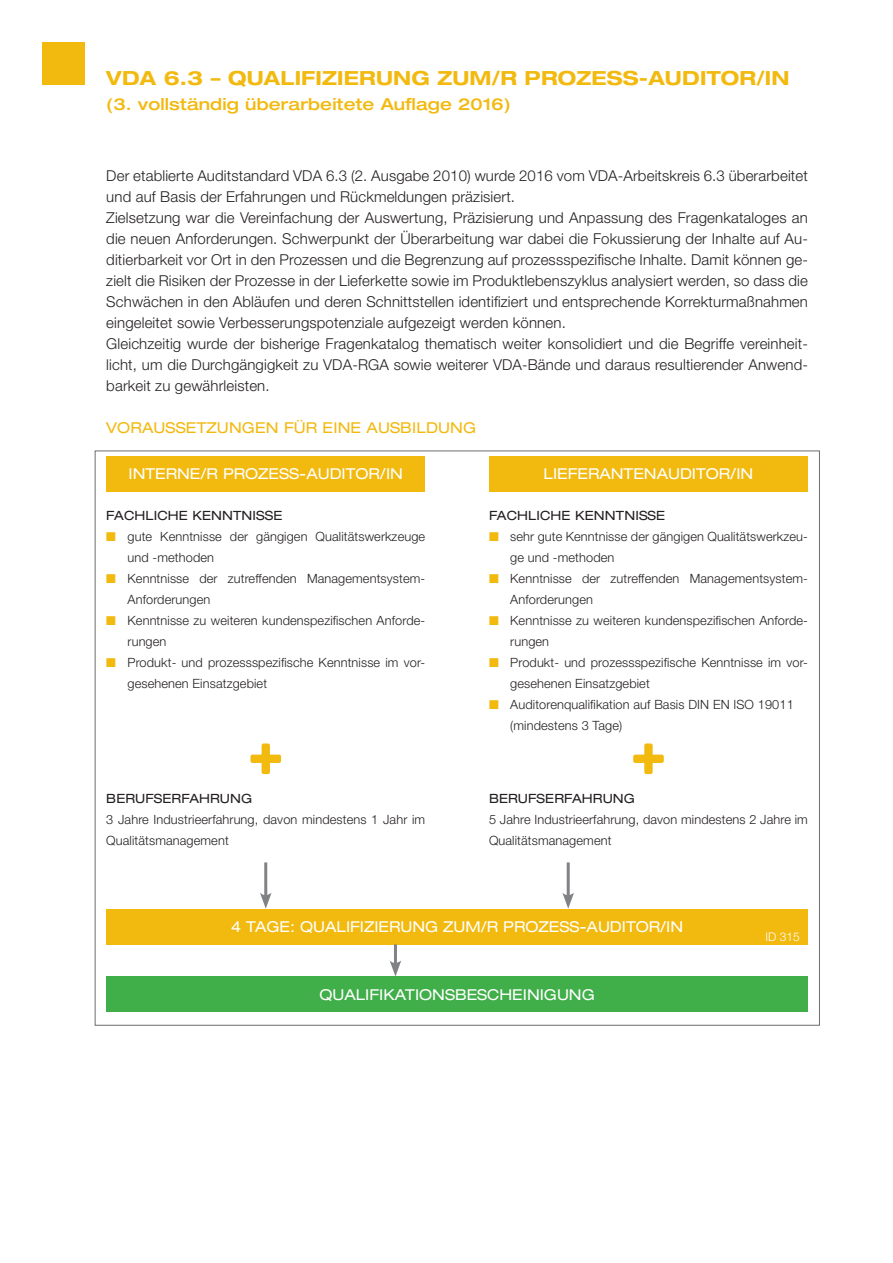
<style>
.page{position:relative;width:893px;height:1263px;background:#fff}
.page>*{position:absolute;margin:0;border:0;box-sizing:border-box;transform-origin:0 0}
.t1{font:700 expanded 19.5px "Helvetica Neue LT Std";letter-spacing:.01em;color:#f2b90f}
.t2{font:500 expanded 16.5px "Helvetica Neue LT Std";letter-spacing:.01em;color:#f2b90f}
.t3{font:300 15px/21px "Helvetica Neue LT Std";letter-spacing:.01em;color:#231f20}
.t4{font:expanded 15px "Helvetica Neue LT Std";color:#fff}
.t5{font:expanded 15px "Helvetica Neue LT Std";letter-spacing:.01em;color:#f2b90f}
.t6{font:300 12.75px/21px "Helvetica Neue LT Std";letter-spacing:.01em;color:#231f20}
.t7{font:expanded 12.75px "Helvetica Neue LT Std";letter-spacing:.01em;color:#231f20}
.t8{font:300 12px "Helvetica Neue LT Std";color:#fff}
.s1{color:#f2b90f}
</style>
<div class="page">
<div style="left:43px;top:43px;width:42px;height:42px;background:#f2b90f"></div>
<div style="left:106px;top:456px;width:319px;height:36px;background:#f2b90f"></div>
<div style="left:106px;top:909px;width:702px;height:35px;background:#f2b90f"></div>
<div style="left:106px;top:976px;width:702px;height:36px;background:#40ae49"></div>
<div style="left:489px;top:456px;width:319px;height:36px;background:#f2b90f"></div>
<svg style="left:250px;top:743px;width:31px;height:31px"></svg>
<svg style="left:633px;top:743px;width:31px;height:31px"></svg>
<hr style="left:394px;top:944px;width:3px;height:22px;background:#808285">
<svg style="left:390px;top:961px;width:11px;height:15px"></svg>
<hr style="left:264px;top:862px;width:3px;height:36px;background:#808285">
<svg style="left:260px;top:892px;width:12px;height:17px"></svg>
<hr style="left:567px;top:862px;width:3px;height:36px;background:#808285">
<svg style="left:562px;top:892px;width:12px;height:17px"></svg>
<h1 class="t1" style="left:106px;top:65px;width:685px">VDA 6.3 – QUALIFIZIERUNG ZUM/R PROZESS-AUDITOR/IN</h1>
<p class="t2" style="left:106px;top:94px;width:406px">(3. vollständig überarbeitete Auflage 2016)</p>
<p class="t3" style="left:106px;top:165px;width:703px">Der etablierte Auditstandard VDA 6.3 (2. Ausgabe 2010) wurde 2016 vom VDA-Arbeitskreis 6.3 überarbeitet und auf Basis der Erfahrungen und Rückmeldungen präzisiert.<br>Zielsetzung war die Vereinfachung der Auswertung, Präzisierung und Anpassung des Fragenkataloges an die neuen Anforderungen. Schwerpunkt der Überarbeitung war dabei die Fokussierung der Inhalte auf Au&shy;ditierbarkeit vor Ort in den Prozessen und die Begrenzung auf prozessspezifische Inhalte. Damit können ge&shy;zielt die Risiken der Prozesse in der Lieferkette sowie im Produktlebenszyklus analysiert werden, so dass die Schwächen in den Abläufen und deren Schnittstellen identifiziert und entsprechende Korrekturmaßnahmen eingeleitet sowie Verbesserungspotenziale aufgezeigt werden können.<br>Gleichzeitig wurde der bisherige Fragenkatalog thematisch weiter konsolidiert und die Begriffe vereinheit&shy;licht, um die Durchgängigkeit zu VDA-RGA sowie weiterer VDA-Bände und daraus resultierender Anwend&shy;barkeit zu gewährleisten.</p>
<p class="t5" style="left:106px;top:418px;width:371px">VORAUSSETZUNGEN FÜR EINE AUSBILDUNG</p>
<p class="t4" style="left:129px;top:465px;width:276px">INTERNE/R PROZESS-AUDITOR/IN</p>
<p class="t4" style="left:544px;top:465px;width:211px">LIEFERANTENAUDITOR/IN</p>
<p class="t7" style="left:106px;top:507px;width:178px">FACHLICHE KENNTNISSE</p>
<p class="t6" style="left:128px;top:525px;width:299px;text-indent:-21px"><span class="s1">■</span> gute Kenntnisse der gängigen Qualitätswerkzeuge und -methoden</p>
<p class="t6" style="left:128px;top:567px;width:299px;text-indent:-21px"><span class="s1">■</span> Kenntnisse der zutreffenden Managementsystem-<br>Anforderungen</p>
<p class="t6" style="left:128px;top:609px;width:299px;text-indent:-21px"><span class="s1">■</span> Kenntnisse zu weiteren kundenspezifischen Anforde&shy;rungen</p>
<p class="t6" style="left:128px;top:651px;width:299px;text-indent:-21px"><span class="s1">■</span> Produkt- und prozessspezifische Kenntnisse im vor&shy;gesehenen Einsatzgebiet</p>
<p class="t7" style="left:106px;top:790px;width:148px">BERUFSERFAHRUNG</p>
<p class="t6" style="left:106px;top:808px;width:320px">3 Jahre Industrieerfahrung, davon mindestens 1 Jahr im<br>Qualitätsmanagement</p>
<p class="t7" style="left:489px;top:507px;width:178px">FACHLICHE KENNTNISSE</p>
<p class="t6" style="left:510px;top:525px;width:299px;text-indent:-21px"><span class="s1">■</span> sehr gute Kenntnisse der gängigen Qualitätswerkzeu&shy;ge und -methoden</p>
<p class="t6" style="left:510px;top:567px;width:299px;text-indent:-21px"><span class="s1">■</span> Kenntnisse der zutreffenden Managementsystem-<br>Anforderungen</p>
<p class="t6" style="left:510px;top:609px;width:299px;text-indent:-21px"><span class="s1">■</span> Kenntnisse zu weiteren kundenspezifischen Anforde&shy;rungen</p>
<p class="t6" style="left:510px;top:651px;width:299px;text-indent:-21px"><span class="s1">■</span> Produkt- und prozessspezifische Kenntnisse im vor&shy;gesehenen Einsatzgebiet</p>
<p class="t6" style="left:510px;top:693px;width:285px;text-indent:-21px"><span class="s1">■</span> Auditorenqualifikation auf Basis DIN EN ISO 19011 (mindestens 3 Tage)</p>
<p class="t7" style="left:489px;top:790px;width:148px">BERUFSERFAHRUNG</p>
<p class="t6" style="left:489px;top:808px;width:320px">5 Jahre Industrieerfahrung, davon mindestens 2 Jahre im<br>Qualitätsmanagement</p>
<p class="t4" style="left:231px;top:917px;width:454px">4 TAGE: QUALIFIZIERUNG ZUM/R PROZESS-AUDITOR/IN</p>
<p class="t4" style="left:319px;top:985px;width:277px">QUALIFIKATIONSBESCHEINIGUNG</p>
<p class="t8" style="left:766px;top:929px;width:36px">ID 315</p>
</div>
